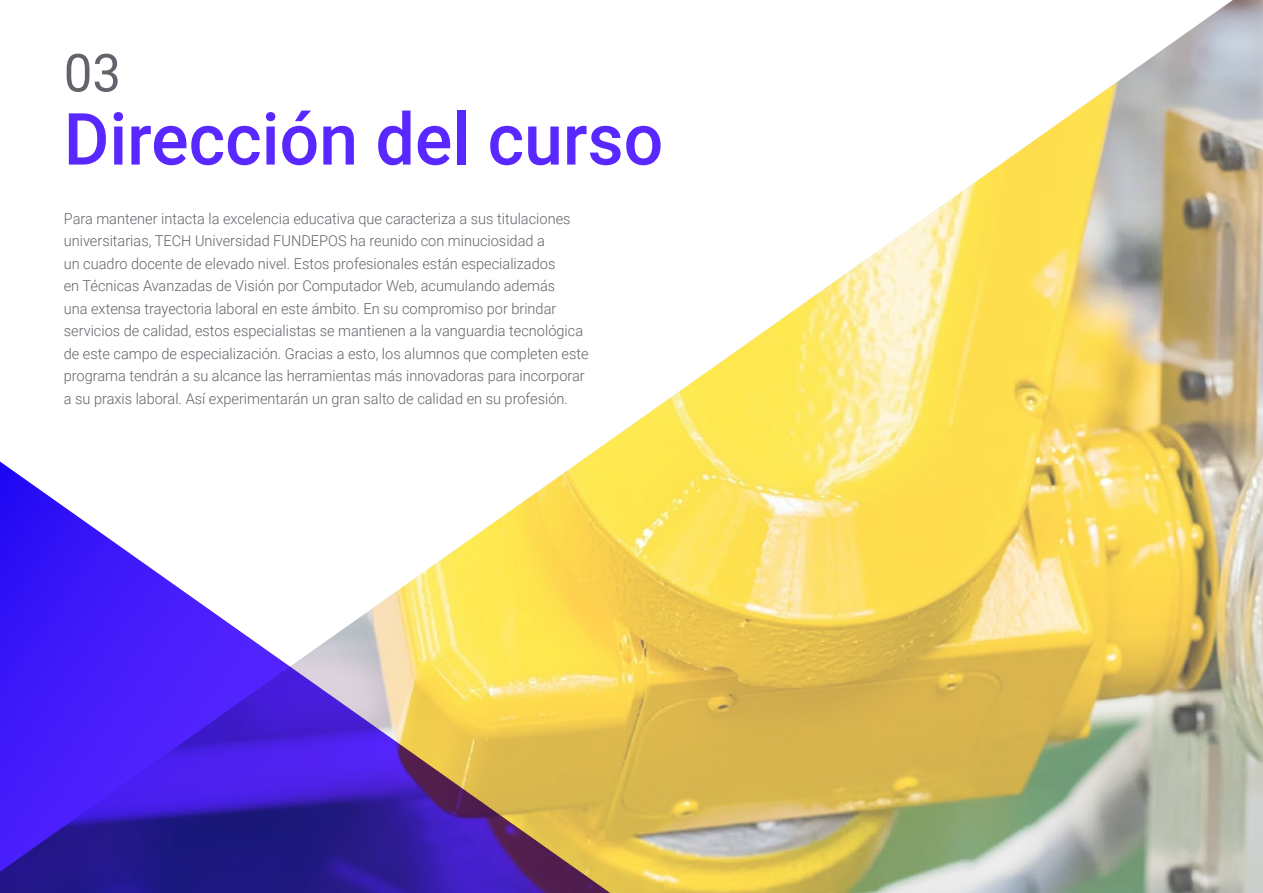
<style>
.page{position:relative;width:1263px;height:893px;background:#fff}
.page>*{position:absolute;margin:0;border:0;box-sizing:border-box;transform-origin:0 0}
.t1{font:500 72px "Roboto";color:#5927ff}
.t2{font:52.5px "Roboto";color:#61646a}
.t3{font:300 15px/22.5px "Roboto";color:#61646a}
</style>
<div class="page">
<img style="left:602px;top:0;width:661px;height:893px">
<svg style="left:0;top:446px;width:640px;height:447px"></svg>
<h2 class="t2" style="left:64px;top:36px;width:59px">03</h2>
<h1 class="t1" style="left:64px;top:89px;width:601px">Dirección del curso</h1>
<p class="t3" style="left:64px;top:207px;width:526px">Para mantener intacta la excelencia educativa que caracteriza a sus titulaciones universitarias, TECH Universidad FUNDEPOS ha reunido con minuciosidad a<br>un cuadro docente de elevado nivel. Estos profesionales están especializados<br>en Técnicas Avanzadas de Visión por Computador Web, acumulando además<br>una extensa trayectoria laboral en este ámbito. En su compromiso por brindar servicios de calidad, estos especialistas se mantienen a la vanguardia tecnológica de este campo de especialización. Gracias a esto, los alumnos que completen este programa tendrán a su alcance las herramientas más innovadoras para incorporar a su praxis laboral. Así experimentarán un gran salto de calidad en su profesión.</p>
</div>
